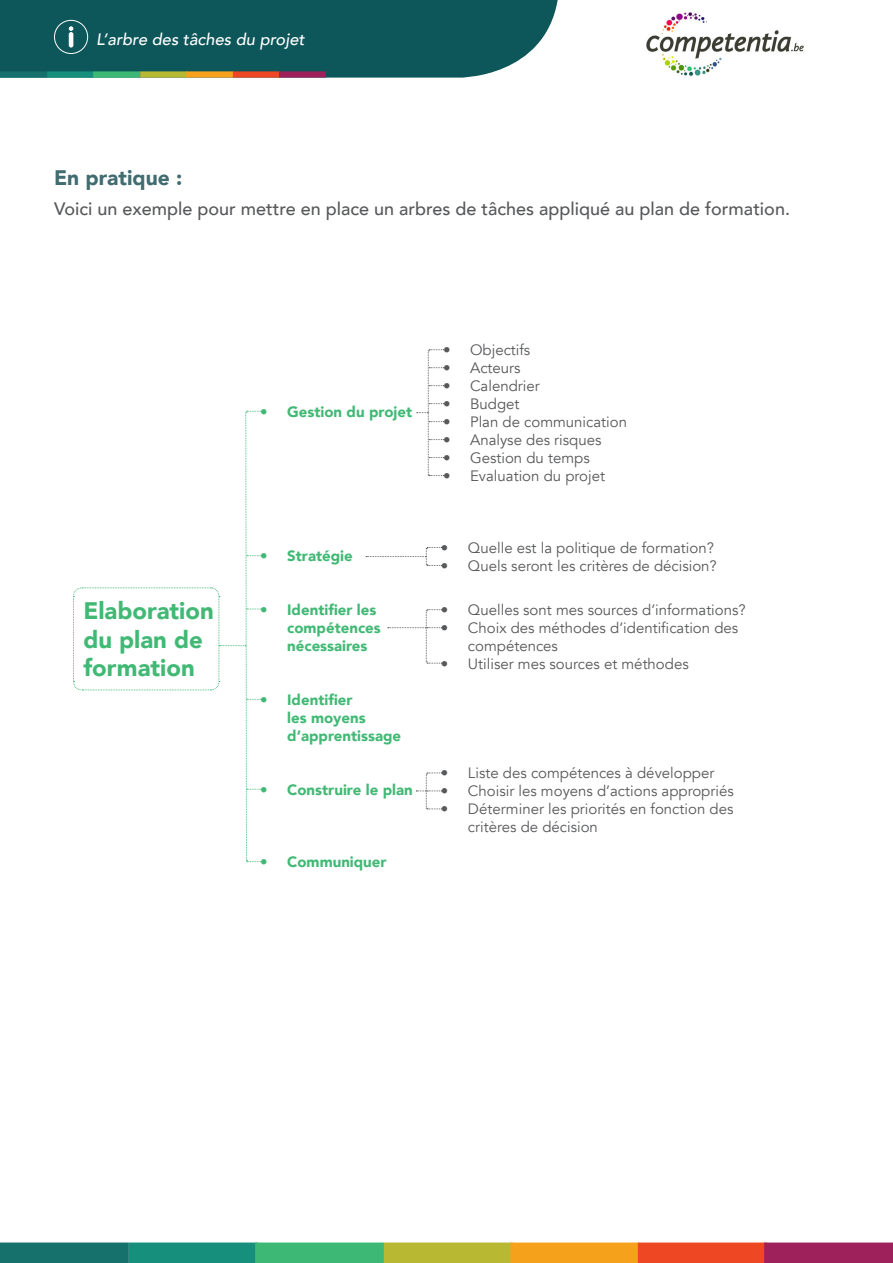
<style>
.page{position:relative;width:893px;height:1263px;background:#fff}
.page>*{position:absolute;margin:0;border:0;box-sizing:border-box;transform-origin:0 0}
.t1{font:900 23.85px/28.7px "Avenir";color:#41b975}
.t2{font:900 21px "Avenir";color:#416c70}
.t3{font:500 18px "Avenir";color:#57585a}
.t4{font:italic 500 16.5px "Avenir";color:#fff}
.t5{font:15px/18px "Avenir";color:#57585a}
.t6{font:900 15px/18px "Avenir";color:#41b975}
</style>
<div class="page">
<svg style="left:0;top:0;width:558px;height:78px;background:#1e5f61"></svg>
<div style="left:54px;top:20px;width:34px;height:34px;border:1px solid #fff;border-radius:50%"></div>
<img style="left:646px;top:12px;width:158px;height:64px">
<div style="left:129px;top:1242px;width:129px;height:21px;background:#168f7d"></div>
<div style="left:255px;top:1242px;width:129px;height:21px;background:#3db875"></div>
<div style="left:384px;top:1242px;width:129px;height:21px;background:#b8b833"></div>
<div style="left:510px;top:1242px;width:129px;height:21px;background:#f5a11c"></div>
<div style="left:638px;top:1242px;width:129px;height:21px;background:#ed4724"></div>
<div style="left:764px;top:1242px;width:129px;height:21px;background:#9e215c"></div>
<div style="left:0;top:1242px;width:129px;height:21px;background:#16706c"></div>
<svg style="left:417px;top:349px;width:27px;height:127px"></svg>
<svg style="left:388px;top:609px;width:54px;height:55px"></svg>
<svg style="left:416px;top:772px;width:26px;height:37px"></svg>
<svg style="left:366px;top:547px;width:76px;height:19px"></svg>
<svg style="left:73px;top:411px;width:189px;height:451px"></svg>
<p class="t4" style="left:96px;top:30px;width:210px">L’arbre des tâches du projet</p>
<p class="t2" style="left:54px;top:159px;width:130px">En pratique :</p>
<p class="t3" style="left:54px;top:193px;width:737px">Voici un exemple pour mettre en place un arbres de tâches appliqué au plan de formation.</p>
<p class="t1" style="left:83px;top:596px;width:132px">Elaboration du plan de formation</p>
<p class="t6" style="left:260px;top:402px;width:153px">• Gestion du projet</p>
<p class="t6" style="left:260px;top:546px;width:94px">• Stratégie</p>
<p class="t6" style="left:287px;top:600px;width:95px;text-indent:-27px">• Identifier les compétences nécessaires</p>
<p class="t6" style="left:287px;top:690px;width:115px;text-indent:-27px">• Identifier<br>les moyens d’apprentissage</p>
<p class="t6" style="left:260px;top:780px;width:154px">• Construire le plan</p>
<p class="t6" style="left:260px;top:852px;width:128px">• Communiquer</p>
<p class="t5" style="left:443px;top:341px;width:89px">• Objectifs</p>
<p class="t5" style="left:443px;top:359px;width:79px">• Acteurs</p>
<p class="t5" style="left:443px;top:377px;width:98px">• Calendrier</p>
<p class="t5" style="left:443px;top:395px;width:78px">• Budget</p>
<p class="t5" style="left:443px;top:413px;width:185px">• Plan de communication</p>
<p class="t5" style="left:443px;top:431px;width:160px">• Analyse des risques</p>
<p class="t5" style="left:443px;top:449px;width:148px">• Gestion du temps</p>
<p class="t5" style="left:443px;top:467px;width:163px">• Evaluation du projet</p>
<p class="t5" style="left:441px;top:539px;width:275px">• Quelle est la politique de formation?</p>
<p class="t5" style="left:441px;top:557px;width:277px">• Quels seront les critères de décision?</p>
<p class="t5" style="left:441px;top:601px;width:306px">• Quelles sont mes sources d’informations?</p>
<p class="t5" style="left:468px;top:619px;width:272px;text-indent:-27px">• Choix des méthodes d’identification des compétences</p>
<p class="t5" style="left:441px;top:655px;width:249px">• Utiliser mes sources et méthodes</p>
<p class="t5" style="left:441px;top:764px;width:275px">• Liste des compétences à développer</p>
<p class="t5" style="left:441px;top:782px;width:294px">• Choisir les moyens d’actions appropriés</p>
<p class="t5" style="left:468px;top:800px;width:267px;text-indent:-27px">• Déterminer les priorités en fonction des critères de décision</p>
</div>
